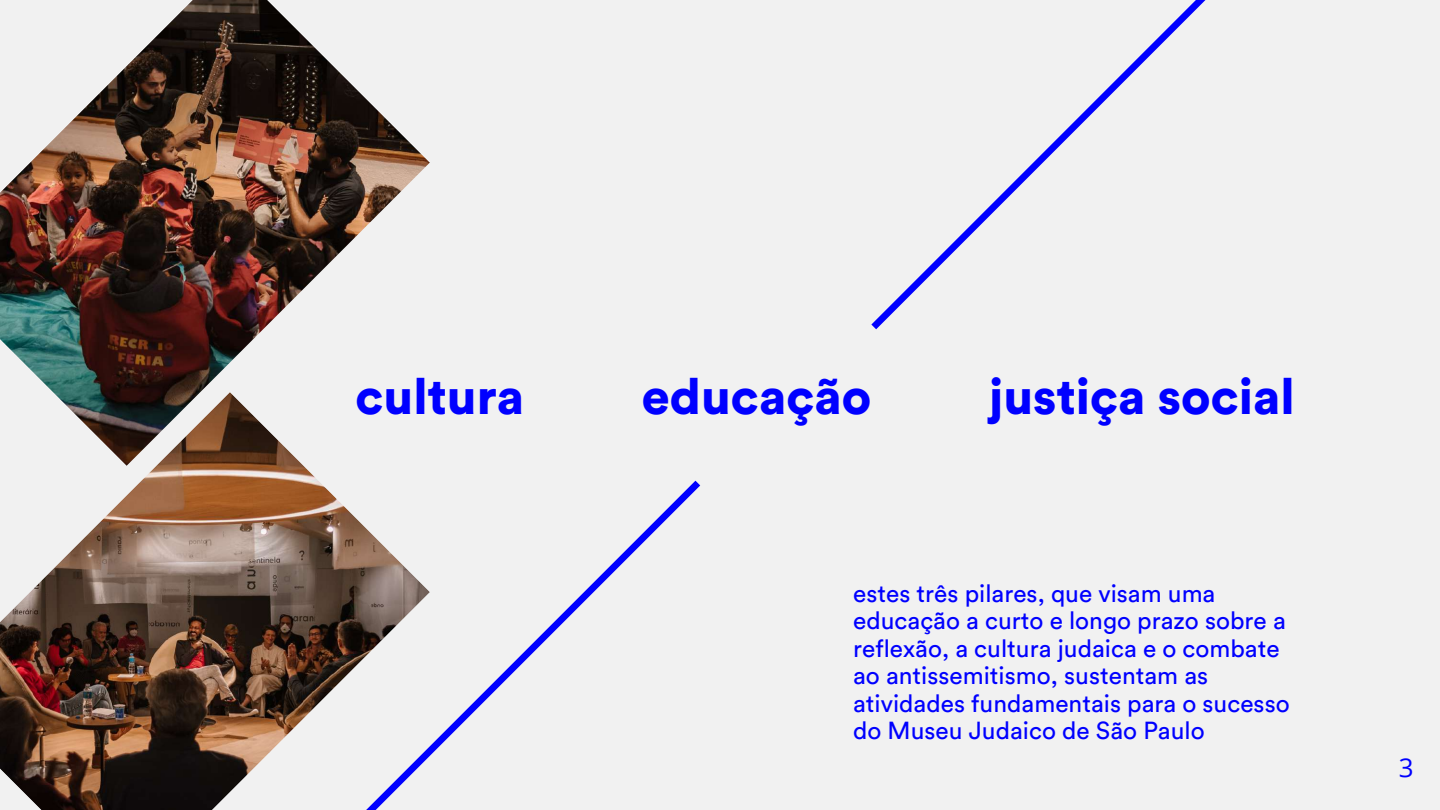
<style>
.page{position:relative;width:1440px;height:810px;background:#f1f1f1}
.page>*{position:absolute;margin:0;border:0;box-sizing:border-box;transform-origin:0 0}
.t1{font:900 50px "Circular Std";color:#00f}
.t2{font:26px "Open Sans";color:#00f}
.t3{font:24.4px/27.5px "Circular Std";color:#00f}
</style>
<div class="page">
<svg style="left:430px;top:480px;width:271px;height:276px"></svg>
<svg style="left:871px;top:0;width:335px;height:330px"></svg>
<img style="left:0;top:0;width:430px;height:392px">
<img style="left:0;top:392px;width:430px;height:418px">
<h1 class="t1" style="left:355px;top:374px;width:170px">cultura</h1>
<h1 class="t1" style="left:642px;top:374px;width:231px">educação</h1>
<h1 class="t1" style="left:989px;top:374px;width:307px">justiça social</h1>
<p class="t3" style="left:853px;top:581px;width:438px">estes três pilares, que visam uma educação a curto e longo prazo sobre a reflexão, a cultura judaica e o combate ao antissemitismo, sustentam as atividades fundamentais para o sucesso do Museu Judaico de São Paulo</p>
<p class="t2" style="left:1399px;top:749px;width:16px">3</p>
</div>
